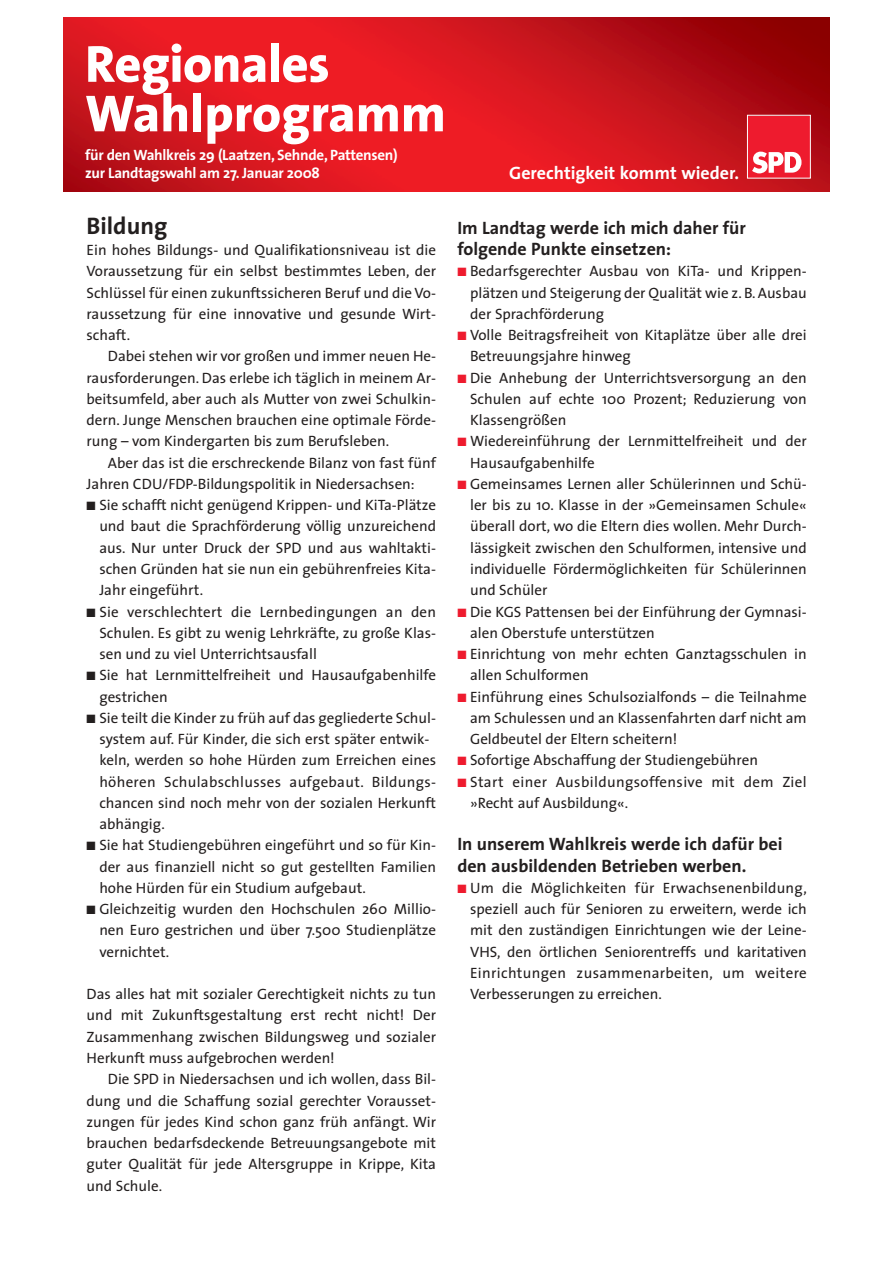
<style>
.page{position:relative;width:893px;height:1263px;background:#fff}
.page>*{position:absolute;margin:0;border:0;box-sizing:border-box;transform-origin:0 0}
.t1{font:800 52.5px/49.5px "The Sans";letter-spacing:-.01em;color:#fff}
.t2{font:700 24px "The Sans";color:#231f1f}
.t3{font:700 18px/21.3px "The Sans";color:#231f1f}
.t4{font:700 18px "The Sans";color:#fff}
.t5{font:15px/21.3px "The Sans";color:#231f1f;text-align:justify}
.t6{font:700 15px/18px "The Sans";letter-spacing:-.02em;color:#fff}
.t7{font:15px/21.3px "The Sans";letter-spacing:.025em;color:#231f1f}
.s1{color:#ee1b2e}
</style>
<div class="page">
<img style="left:64px;top:17px;width:765px;height:174px">
<div style="left:748px;top:116px;width:61px;height:61px;background:#ee1b2e"></div>
<svg style="left:752px;top:152px;width:49px;height:21px"></svg>
<div style="left:747px;top:115px;width:63px;height:64px;border:1px solid #fff"></div>
<h1 class="t1" style="left:85px;top:44px;width:362px">Regionales<br>Wahlprogramm</h1>
<p class="t6" style="left:85px;top:147px;width:314px">für den Wahlkreis 29 (Laatzen, Sehnde, Pattensen) zur Landtagswahl am 27. Januar 2008</p>
<h2 class="t2" style="left:87px;top:217px;width:82px">Bildung</h2>
<p class="t5" style="left:87px;top:241px;width:351px">Ein hohes Bildungs- und Qualifikationsniveau ist die Voraussetzung für ein selbst bestimmtes Leben, der Schlüssel für einen zukunftssicheren Beruf und die Vo&shy;raussetzung für eine innovative und gesunde Wirt&shy;schaft.</p>
<p class="t5" style="left:87px;top:347px;width:351px;text-indent:21px">Dabei stehen wir vor großen und immer neuen He&shy;rausforderungen. Das erlebe ich täglich in meinem Ar&shy;beitsumfeld, aber auch als Mutter von zwei Schulkin&shy;dern. Junge Menschen brauchen eine optimale Förde&shy;rung – vom Kindergarten bis zum Berufsleben.</p>
<p class="t5" style="left:87px;top:453px;width:351px;text-indent:21px">Aber das ist die erschreckende Bilanz von fast fünf<br>Jahren CDU/FDP-Bildungspolitik in Niedersachsen:</p>
<p class="t5" style="left:99px;top:496px;width:338px;text-indent:-13px">■ Sie schafft nicht genügend Krippen- und KiTa-Plätze und baut die Sprachförderung völlig unzureichend aus. Nur unter Druck der SPD und aus wahltakti&shy;schen Gründen hat sie nun ein gebührenfreies Kita-Jahr eingeführt.</p>
<p class="t5" style="left:99px;top:602px;width:338px;text-indent:-13px">■ Sie verschlechtert die Lernbedingungen an den Schulen. Es gibt zu wenig Lehrkräfte, zu große Klas&shy;sen und zu viel Unterrichtsausfall</p>
<p class="t5" style="left:99px;top:666px;width:338px;text-indent:-13px">■ Sie hat Lernmittelfreiheit und Hausaufgabenhilfe gestrichen</p>
<p class="t5" style="left:99px;top:709px;width:338px;text-align:left;text-indent:-13px">■ Sie teilt die Kinder zu früh auf das gegliederte Schul&shy;system auf. Für Kinder, die sich erst später entwik&shy;keln, werden so hohe Hürden zum Erreichen eines höheren Schulabschlusses aufgebaut. Bildungs&shy;chancen sind noch mehr von der sozialen Herkunft abhängig.</p>
<p class="t5" style="left:99px;top:836px;width:338px;text-indent:-13px">■ Sie hat Studiengebühren eingeführt und so für Kin&shy;der aus finanziell nicht so gut gestellten Familien hohe Hürden für ein Studium aufgebaut.</p>
<p class="t5" style="left:99px;top:900px;width:338px;text-indent:-13px">■ Gleichzeitig wurden den Hochschulen 260 Millio&shy;nen Euro gestrichen und über 7.500 Studienplätze vernichtet.</p>
<p class="t5" style="left:87px;top:985px;width:351px">Das alles hat mit sozialer Gerechtigkeit nichts zu tun und mit Zukunftsgestaltung erst recht nicht! Der Zusammenhang zwischen Bildungsweg und sozialer Herkunft muss aufgebrochen werden!</p>
<p class="t5" style="left:87px;top:1070px;width:351px;text-indent:21px">Die SPD in Niedersachsen und ich wollen, dass Bil&shy;dung und die Schaffung sozial gerechter Vorausset&shy;zungen für jedes Kind schon ganz früh anfängt. Wir brauchen bedarfsdeckende Betreuungsangebote mit guter Qualität für jede Altersgruppe in Krippe, Kita und Schule.</p>
<p class="t4" style="left:509px;top:166px;width:231px">Gerechtigkeit kommt wieder.</p>
<p class="t3" style="left:457px;top:219px;width:290px">Im Landtag werde ich mich daher für folgende Punkte einsetzen:</p>
<p class="t5" style="left:470px;top:262px;width:338px;text-indent:-13px"><span class="s1">■</span> Bedarfsgerechter Ausbau von KiTa- und Krippen&shy;plätzen und Steigerung der Qualität wie z. B. Ausbau der Sprachförderung</p>
<p class="t5" style="left:470px;top:326px;width:338px;text-indent:-13px"><span class="s1">■</span> Volle Beitragsfreiheit von Kitaplätze über alle drei<br>Betreuungsjahre hinweg</p>
<p class="t5" style="left:470px;top:368px;width:338px;text-indent:-13px"><span class="s1">■</span> Die Anhebung der Unterrichtsversorgung an den Schulen auf echte 100 Prozent; Reduzierung von Klassengrößen</p>
<p class="t5" style="left:470px;top:432px;width:338px;text-indent:-13px"><span class="s1">■</span> Wiedereinführung der Lernmittelfreiheit und der<br>Hausaufgabenhilfe</p>
<p class="t5" style="left:470px;top:475px;width:338px;text-indent:-13px"><span class="s1">■</span> Gemeinsames Lernen aller Schülerinnen und Schü&shy;ler bis zu 10. Klasse in der »Gemeinsamen Schule« überall dort, wo die Eltern dies wollen. Mehr Durch&shy;lässigkeit zwischen den Schulformen, intensive und individuelle Fördermöglichkeiten für Schülerinnen und Schüler</p>
<p class="t5" style="left:470px;top:602px;width:338px;text-indent:-13px"><span class="s1">■</span> Die KGS Pattensen bei der Einführung der Gymnasi&shy;alen Oberstufe unterstützen</p>
<p class="t5" style="left:470px;top:645px;width:338px;text-indent:-13px"><span class="s1">■</span> Einrichtung von mehr echten Ganztagsschulen in allen Schulformen</p>
<p class="t5" style="left:470px;top:687px;width:338px;text-indent:-13px"><span class="s1">■</span> Einführung eines Schulsozialfonds – die Teilnahme am Schulessen und an Klassenfahrten darf nicht am Geldbeutel der Eltern scheitern!</p>
<p class="t5" style="left:457px;top:751px;width:302px"><span class="s1">■</span> Sofortige Abschaffung der Studiengebühren</p>
<p class="t7" style="left:470px;top:772px;width:338px;text-indent:-13px"><span class="s1">■</span> Start einer Ausbildungsoffensive mit dem Ziel »Recht auf Ausbildung«.</p>
<p class="t3" style="left:457px;top:835px;width:327px">In unserem Wahlkreis werde ich dafür bei den ausbildenden Betrieben werben.</p>
<p class="t5" style="left:470px;top:879px;width:338px;text-indent:-13px"><span class="s1">■</span> Um die Möglichkeiten für Erwachsenenbildung, speziell auch für Senioren zu erweitern, werde ich mit den zuständigen Einrichtungen wie der Leine-VHS, den örtlichen Seniorentreffs und karitativen Einrichtungen zusammenarbeiten, um weitere Verbesserungen zu erreichen.</p>
</div>
